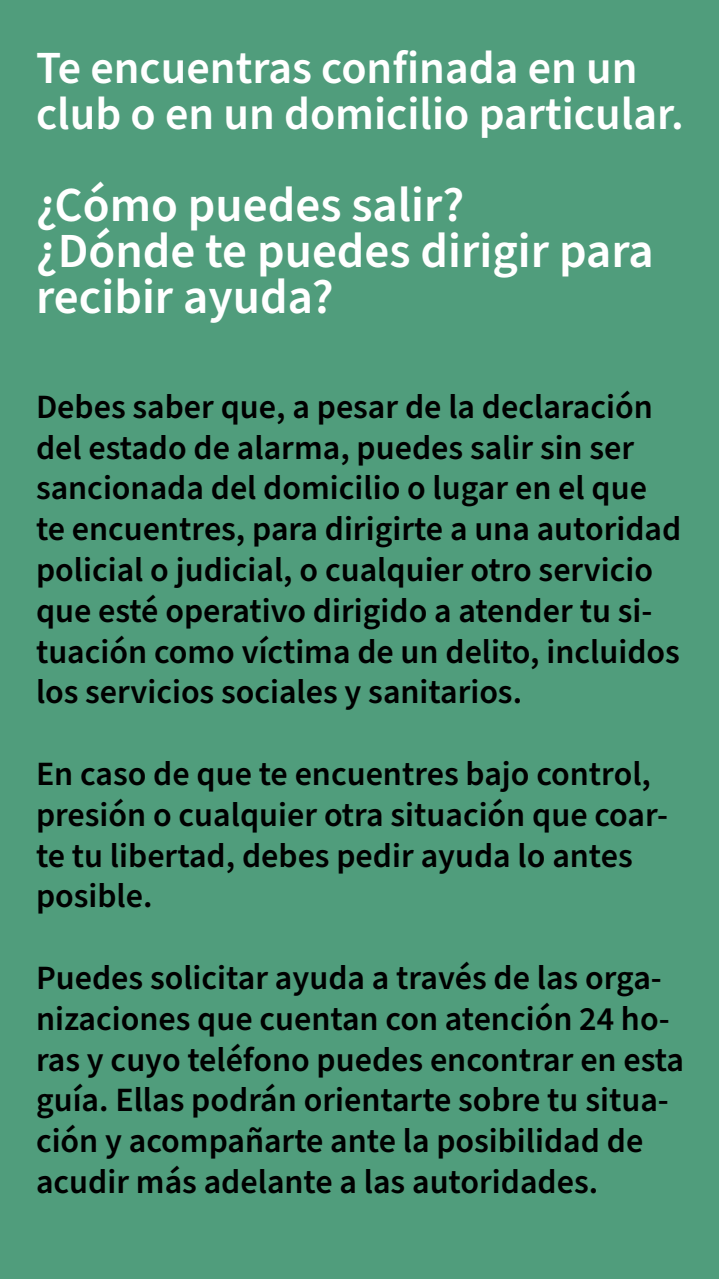
<style>
.page{position:relative;width:720px;height:1280px;background:#fff}
.page>*{position:absolute;margin:0;border:0;box-sizing:border-box;transform-origin:0 0}
.t1{font:600 49px/46px "Source Sans Pro";color:#fff}
.t2{font:600 46px/46px "Source Sans Pro";color:#fff}
.t3{font:600 34px/40.8px "Source Sans Pro";color:#000}
</style>
<div class="page">
<div style="left:0;top:0;width:719px;height:1280px;background:#509d7c"></div>
<h2 class="t2" style="left:36px;top:46px;width:649px">Te encuentras confinada en un club o en un domicilio particular.</h2>
<h1 class="t1" style="left:36px;top:183px;width:619px">¿Cómo puedes salir?<br>¿Dónde te puedes dirigir para recibir ayuda?</h1>
<p class="t3" style="left:36px;top:387px;width:647px">Debes saber que, a pesar de la declaración del estado de alarma, puedes salir sin ser sancionada del domicilio o lugar en el que te encuentres, para dirigirte a una autoridad policial o judicial, o cualquier otro servicio que esté operativo dirigido a atender tu si&shy;tuación como víctima de un delito, incluidos los servicios sociales y sanitarios.</p>
<p class="t3" style="left:36px;top:754px;width:633px">En caso de que te encuentres bajo control, presión o cualquier otra situación que coar&shy;te tu libertad, debes pedir ayuda lo antes posible.</p>
<p class="t3" style="left:36px;top:958px;width:649px">Puedes solicitar ayuda a través de las orga&shy;nizaciones que cuentan con atención 24 ho&shy;ras y cuyo teléfono puedes encontrar en esta guía. Ellas podrán orientarte sobre tu situa&shy;ción y acompañarte ante la posibilidad de acudir más adelante a las autoridades.</p>
</div>
